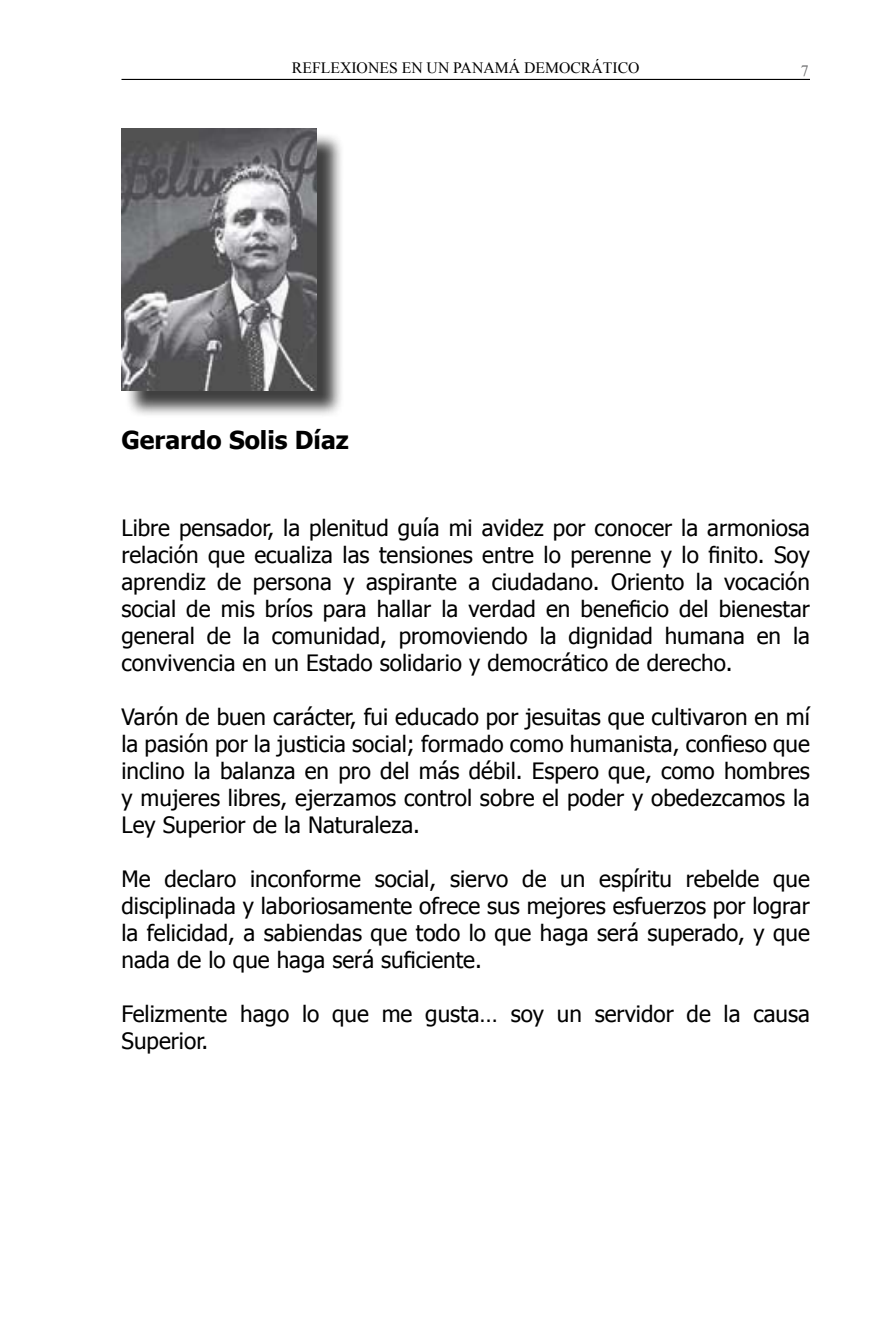
<style>
.page{position:relative;width:891px;height:1337px;background:#fff}
.page>*{position:absolute;margin:0;border:0;box-sizing:border-box;transform-origin:0 0}
.t1{font:700 24.75px "Tahoma";color:#000}
.t2{font:22.5px/27px "Tahoma";color:#000;text-align:justify}
.t3{font:15.75px "Times New Roman";color:#000}
.t4{font:15.75px "Times New Roman";color:#707172}
</style>
<div class="page">
<hr style="left:122px;top:79px;width:688px;height:1px;background:#000">
<div style="left:125px;top:132px;width:220px;height:286px;background:#000;opacity:.75"></div>
<img style="left:122px;top:128px;width:195px;height:262px">
<p class="t3" style="left:292px;top:57px;width:349px">REFLEXIONES EN UN PANAMÁ DEMOCRÁTICO</p>
<p class="t4" style="left:801px;top:60px;width:9px">7</p>
<p class="t1" style="left:122px;top:423px;width:229px">Gerardo Solis Díaz</p>
<p class="t2" style="left:122px;top:513px;width:690px">Libre pensador, la plenitud guía mi avidez por conocer la armoniosa relación que ecualiza las tensiones entre lo perenne y lo finito. Soy aprendiz de persona y aspirante a ciudadano. Oriento la vocación social de mis bríos para hallar la verdad en beneficio del bienestar general de la comunidad, promoviendo la dignidad humana en la convivencia en un Estado solidario y democrático de derecho.</p>
<p class="t2" style="left:122px;top:702px;width:690px">Varón de buen carácter, fui educado por jesuitas que cultivaron en mí la pasión por la justicia social; formado como humanista, confieso que inclino la balanza en pro del más débil. Espero que, como hombres y mujeres libres, ejerzamos control sobre el poder y obedezcamos la Ley Superior de la Naturaleza.</p>
<p class="t2" style="left:122px;top:864px;width:690px">Me declaro inconforme social, siervo de un espíritu rebelde que disciplinada y laboriosamente ofrece sus mejores esfuerzos por lograr la felicidad, a sabiendas que todo lo que haga será superado, y que nada de lo que haga será suficiente.</p>
<p class="t2" style="left:122px;top:999px;width:690px">Felizmente hago lo que me gusta… soy un servidor de la causa<br>Superior.</p>
</div>
